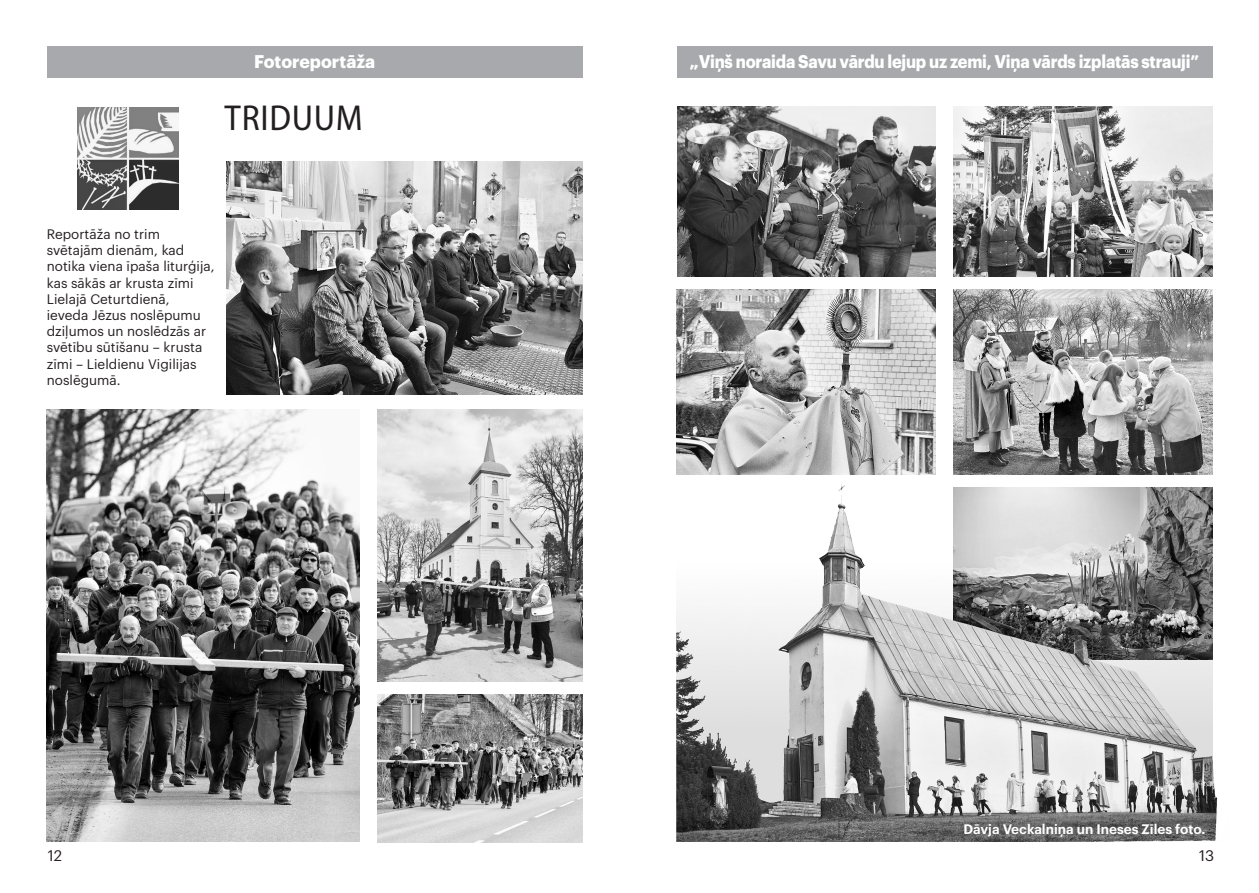
<style>
.page{position:relative;width:1259px;height:893px;background:#fff}
.page>*{position:absolute;margin:0;border:0;box-sizing:border-box;transform-origin:0 0}
.t1{font:semi-condensed 36.15px "Myriad Pro";letter-spacing:.02em;color:#231f20}
.t2{font:700 18px "Graphik";letter-spacing:-.015em;color:#fff}
.t3{font:15px "Graphik";color:#231f20}
.t4{font:13.5px/16.2px "Graphik";color:#231f20}
.t5{font:600 13.5px "Graphik";color:#fff}
</style>
<div class="page">
<img style="left:676px;top:611px;width:536px;height:231px">
<img style="left:676px;top:289px;width:259px;height:186px">
<div style="left:48px;top:47px;width:535px;height:31px;background:#a8a9ad"></div>
<div style="left:677px;top:47px;width:535px;height:31px;background:#a8a9ad"></div>
<img style="left:378px;top:410px;width:205px;height:271px">
<img style="left:678px;top:106px;width:257px;height:170px">
<img style="left:377px;top:694px;width:206px;height:149px">
<img style="left:226px;top:162px;width:357px;height:232px">
<img style="left:47px;top:410px;width:313px;height:432px">
<img style="left:77px;top:107px;width:102px;height:102px">
<img style="left:778px;top:483px;width:439px;height:315px">
<img style="left:953px;top:106px;width:259px;height:170px">
<img style="left:953px;top:289px;width:259px;height:185px">
<h2 class="t2" style="left:254px;top:48px;width:123px">Fotoreportāža</h2>
<h2 class="t2" style="left:689px;top:48px;width:511px">„Viņš noraida Savu vārdu lejup uz zemi, Viņa vārds izplatās strauji”</h2>
<h1 class="t1" style="left:225px;top:96px;width:140px">TRIDUUM</h1>
<p class="t4" style="left:47px;top:225px;width:169px">Reportāža no trim svētajām dienām, kad notika viena īpaša liturģija, kas sākās ar krusta zīmi<br>Lielajā Ceturtdienā, ieveda Jēzus noslēpumu dziļumos un noslēdzās ar svētību sūtīšanu – krusta zīmi – Lieldienu Vigilijas noslēgumā.</p>
<p class="t5" style="left:963px;top:818px;width:243px">Dāvja Veckalniņa un Ineses Zīles foto.</p>
<p class="t3" style="left:48px;top:845px;width:16px">12</p>
<p class="t3" style="left:1199px;top:845px;width:17px">13</p>
</div>
